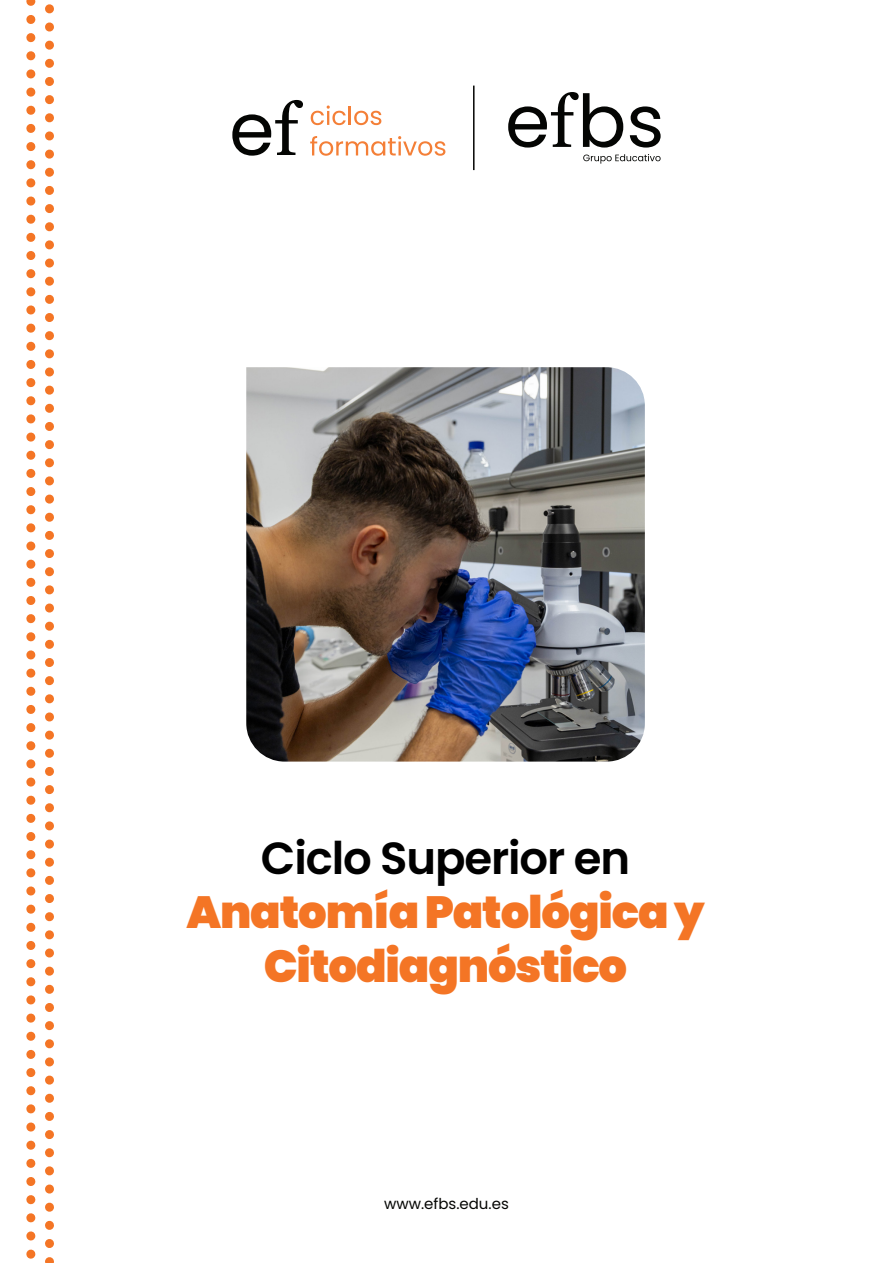
<style>
.page{position:relative;width:893px;height:1263px;background:#fff}
.page>*{position:absolute;margin:0;border:0;box-sizing:border-box;transform-origin:0 0}
.t1{font:900 45px/54px "Poppins";letter-spacing:-.025em;color:#f47525;text-align:center}
.t2{font:600 45px "Poppins";letter-spacing:-.025em;color:#000}
.t3{font:15px "Poppins";color:#040503}
</style>
<div class="page">
<img style="left:246px;top:367px;width:399px;height:395px">
<svg style="left:45px;top:4px;width:9px;height:1259px"></svg>
<svg style="left:26px;top:0;width:9px;height:1259px"></svg>
<svg style="left:232px;top:100px;width:71px;height:56px"></svg>
<svg style="left:311px;top:106px;width:70px;height:19px"></svg>
<svg style="left:310px;top:136px;width:135px;height:20px"></svg>
<svg style="left:508px;top:92px;width:115px;height:56px"></svg>
<svg style="left:630px;top:106px;width:31px;height:42px"></svg>
<svg style="left:583px;top:154px;width:78px;height:10px"></svg>
<hr style="left:473px;top:86px;width:2px;height:84px;background:#040503">
<p class="t2" style="left:261px;top:832px;width:371px">Ciclo Superior en</p>
<p class="t1" style="left:186px;top:885px;width:520px">Anatomía Patológica y<br>Citodiagnóstico</p>
<p class="t3" style="left:384px;top:1195px;width:126px">www.efbs.edu.es</p>
</div>
